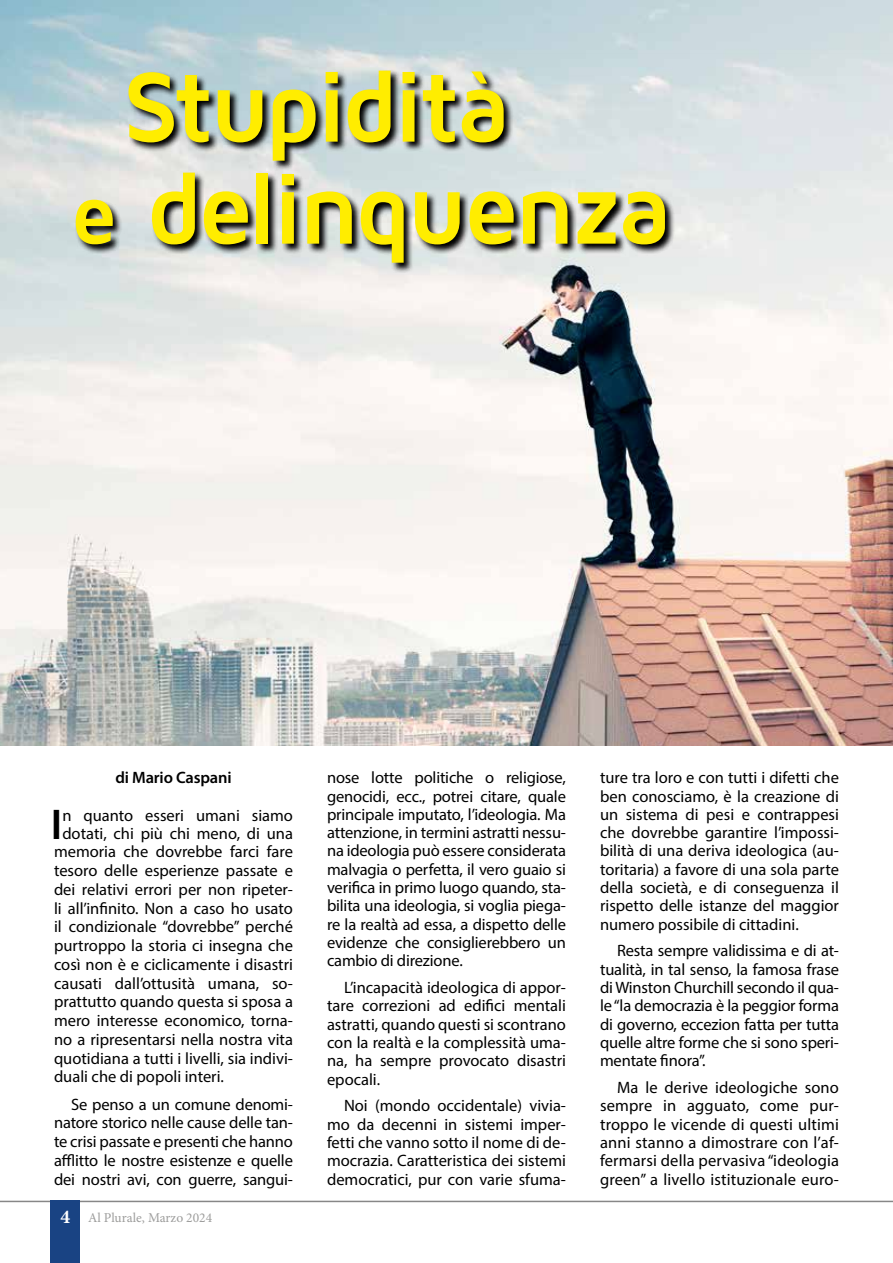
<style>
.page{position:relative;width:893px;height:1263px;background:#fff}
.page>*{position:absolute;margin:0;border:0;box-sizing:border-box;transform-origin:0 0}
.t1{font:700 102.9px/102px "Maven Pro";letter-spacing:-.045em;color:#ffed00;scale:.96 1}
.t2{font:600 43.2px "Myriad Pro";color:#000}
.t3{font:16.5px/18.3px "Myriad Pro";color:#000;text-align:justify}
.t4{font:600 16.5px "Myriad Pro";letter-spacing:-.01em;color:#000}
.t5{font:13.5px "Minion Pro";color:#9d9d9c}
.s1{font-size:86.55px}
.s2{font-weight:700;font-size:19.5px;color:#fff}
</style>
<div class="page">
<img style="left:0;top:0;width:893px;height:745px">
<hr style="left:0;top:1201px;width:893px;height:1px;background:#878787">
<div style="left:51px;top:1201px;width:29px;height:62px;background:#194383"></div>
<svg style="left:75px;top:70px;width:600px;height:203px;background:#a5abac"></svg>
<h1 class="t1" style="left:70px;top:57px;width:627px;text-indent:52px">Stupidità<br><span class="s1">e</span> delinquenza</h1>
<p class="t4" style="left:115px;top:767px;width:118px">di Mario Caspani</p>
<h2 class="t2" style="left:51px;top:797px;width:13px">I</h2>
<p class="t3" style="left:62px;top:806px;width:232px">n quanto esseri umani siamo</p>
<p class="t3" style="left:62px;top:824px;width:232px">dotati, chi più chi meno, di una</p>
<p class="t3" style="left:54px;top:842px;width:240px">memoria che dovrebbe farci fare</p>
<p class="t3" style="left:54px;top:861px;width:240px">tesoro delle esperienze passate e</p>
<p class="t3" style="left:54px;top:880px;width:240px">dei relativi errori per non ripeter-</p>
<p class="t3" style="left:54px;top:899px;width:240px">li all’infinito. Non a caso ho usato</p>
<p class="t3" style="left:54px;top:917px;width:240px">il condizionale “dovrebbe” perché</p>
<p class="t3" style="left:54px;top:936px;width:240px">purtroppo la storia ci insegna che</p>
<p class="t3" style="left:54px;top:955px;width:240px">così non è e ciclicamente i disastri</p>
<p class="t3" style="left:54px;top:974px;width:240px">causati dall’ottusità umana, so-</p>
<p class="t3" style="left:54px;top:992px;width:240px">prattutto quando questa si sposa a</p>
<p class="t3" style="left:54px;top:1011px;width:240px">mero interesse economico, torna-</p>
<p class="t3" style="left:54px;top:1030px;width:240px">no a ripresentarsi nella nostra vita</p>
<p class="t3" style="left:54px;top:1049px;width:240px">quotidiana a tutti i livelli, sia indivi-</p>
<p class="t3" style="left:54px;top:1067px;width:172px">duali che di popoli interi.</p>
<p class="t3" style="left:54px;top:1094px;width:240px;line-height:18.8px;text-indent:17px">Se penso a un comune denomi&shy;natore storico nelle cause delle tan&shy;te crisi passate e presenti che hanno afflitto le nostre esistenze e quelle dei nostri avi, con guerre, sangui-</p>
<p class="t5" style="left:60px;top:1208px;width:153px"><span class="s2">4</span> Al Plurale, Marzo 2024</p>
<p class="t3" style="left:327px;top:768px;width:241px">nose lotte politiche o religiose, genocidi, ecc., potrei citare, quale principale imputato, l’ideologia. Ma attenzione, in termini astratti nessu&shy;na ideologia può essere considerata malvagia o perfetta, il vero guaio si verifica in primo luogo quando, sta&shy;bilita una ideologia, si voglia piega&shy;re la realtà ad essa, a dispetto delle evidenze che consiglierebbero un cambio di direzione.</p>
<p class="t3" style="left:327px;top:978px;width:240px;text-indent:17px">L’incapacità ideologica di appor&shy;tare correzioni ad edifici mentali astratti, quando questi si scontrano con la realtà e la complessità uma&shy;na, ha sempre provocato disastri epocali.</p>
<p class="t3" style="left:327px;top:1096px;width:240px;text-indent:17px">Noi (mondo occidentale) vivia&shy;mo da decenni in sistemi imper&shy;fetti che vanno sotto il nome di de&shy;mocrazia. Caratteristica dei sistemi democratici, pur con varie sfuma-</p>
<p class="t3" style="left:600px;top:768px;width:240px">ture tra loro e con tutti i difetti che ben conosciamo, è la creazione di un sistema di pesi e contrappesi che dovrebbe garantire l’impossi&shy;bilità di una deriva ideologica (au&shy;toritaria) a favore di una sola parte della società, e di conseguenza il rispetto delle istanze del maggior numero possibile di cittadini.</p>
<p class="t3" style="left:600px;top:941px;width:240px;text-indent:17px">Resta sempre validissima e di at&shy;tualità, in tal senso, la famosa frase di Winston Churchill secondo il qua&shy;le “la democrazia è la peggior forma di governo, eccezion fatta per tutta quelle altre forme che si sono speri&shy;mentate finora”.</p>
<p class="t3" style="left:600px;top:1078px;width:240px;text-indent:17px">Ma le derive ideologiche sono sempre in agguato, come pur&shy;troppo le vicende di questi ultimi anni stanno a dimostrare con l’af&shy;fermarsi della pervasiva “ideologia green” a livello istituzionale euro-</p>
</div>
